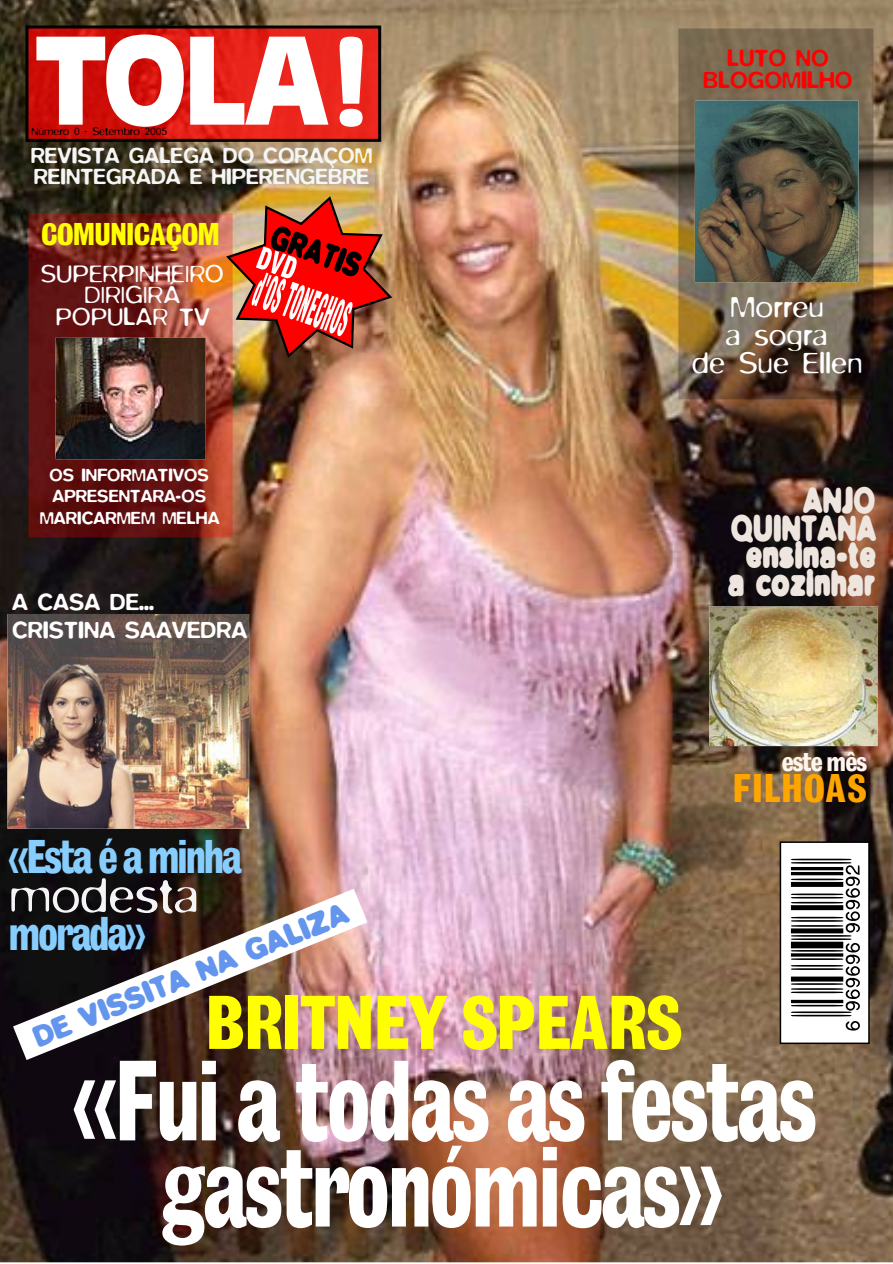
<style>
.page{position:relative;width:893px;height:1264px;background:#fff}
.page>*{position:absolute;margin:0;border:0;box-sizing:border-box;transform-origin:0 0}
.t1{font:900 118.5px "Antique Olive";color:#fff}
.t2{font:700 108px/86.1px "Headline";letter-spacing:-.06em;color:#fff;text-align:center;scale:.82 1}
.t3{font:700 72px "Headline";letter-spacing:-.05em;color:#ff0}
.t4{font:300 54px "Blur";letter-spacing:.045em;color:#f5f5f5}
.t5{font:700 45px/77.1px "Headline";letter-spacing:-.09em;color:#87ceff;scale:.9 1}
.t6{font:700 38.1px "Headline";letter-spacing:-.05em;color:#ffa500}
.t7{font:700 34.95px/27.6px "Blur";letter-spacing:-.075em;color:#eee5de;text-align:right;scale:.8 1}
.t8{font:300 33px/27.6px "Blur";letter-spacing:.005em;color:#fff;text-align:center}
.t9{font:700 30px "Headline";letter-spacing:-.05em;color:#ff0}
.t10{font:700 28.95px "Blur";color:#6495ed}
.t11{font:300 27px/21.6px "Blur";letter-spacing:-.005em;color:#fff;text-align:center}
.t12{font:700 25.05px "Headline";letter-spacing:-.05em;color:#fff5ee}
.t13{font:500 24px/27.6px "Blur";letter-spacing:.005em;color:#fff}
.t14{font:500 24px/21.6px "Blur";letter-spacing:-.045em;color:#f00;text-align:center}
.t15{font:500 22.5px/21.6px "Blur";letter-spacing:.01em;color:#f5f5f5}
.t16{font:500 18px/21.6px "Blur";letter-spacing:.01em;color:#fff;text-align:center}
.t17{font:300 12px "Blur";letter-spacing:.025em;color:#000}
</style>
<div class="page">
<img style="left:0;top:0;width:893px;height:1261px">
<div style="left:27px;top:27px;width:353px;height:113px;background:#f00;opacity:.75"></div>
<div style="left:26px;top:26px;width:355px;height:116px;border:3px solid #000"></div>
<img style="left:13px;top:888px;width:354px;height:171px">
<div style="left:678px;top:28px;width:195px;height:371px;background:#000;opacity:.25"></div>
<img style="left:694px;top:100px;width:164px;height:182px">
<div style="left:28px;top:213px;width:204px;height:324px;background:#f00;opacity:.3"></div>
<img style="left:56px;top:338px;width:150px;height:121px">
<img style="left:226px;top:198px;width:166px;height:160px">
<img style="left:8px;top:613px;width:241px;height:215px">
<img style="left:709px;top:606px;width:168px;height:139px">
<div style="left:780px;top:841px;width:88px;height:201px;background:#fff"></div>
<div style="left:779px;top:841px;width:90px;height:202px;border:2px solid #000"></div>
<svg style="left:790px;top:858px;width:70px;height:172px"></svg>
<h1 class="t1" style="left:35px;top:10px;width:344px">TOLA!</h1>
<p class="t15" style="left:31px;top:144px;width:340px">REVISTA GALEGA DO CORAÇOM<br>REINTEGRADA E H IPERENGEBRE</p>
<p class="t17" style="left:32px;top:125px;width:137px">Núm ero 0 - Setem bro 2005</p>
<h3 class="t9" style="left:40px;top:217px;width:176px">COMUNICAÇOM</h3>
<p class="t11" style="left:40px;top:262px;width:182px">SUPERPINH EIRO<br>DIRIGIRÁ<br>POPULAR TV</p>
<p class="t16" style="left:40px;top:464px;width:181px">OS INFORMATIVOS<br>APRESENTARA-OS<br>MARICARMEM MELH A</p>
<p class="t13" style="left:12px;top:588px;width:236px">A CASA DE...<br>CRISTINA SAAVEDRA</p>
<p class="t14" style="left:703px;top:47px;width:148px">LUTO NO<br>BLOGOMILH O</p>
<h3 class="t8" style="left:692px;top:293px;width:174px">M orre u<br>a s ogra<br>de Sue Elle n</h3>
<h3 class="t7" style="left:727px;top:485px;width:192px">ANJO<br>QUINTANA e ns ina-te<br>a cozinh ar</h3>
<p class="t12" style="left:780px;top:747px;width:87px">este m ês</p>
<h3 class="t6" style="left:731px;top:767px;width:137px">FILH OAS</h3>
<h3 class="t5" style="left:8px;top:817px;width:262px">«Estaéam inh a m orada»</h3>
<h3 class="t4" style="left:9px;top:865px;width:194px">m odesta</h3>
<p class="t10" style="left:27px;top:1017px;width:337px;rotate:-22deg">DE VISSITA NA GALIZ A</p>
<h3 class="t3" style="left:204px;top:983px;width:480px">BRITNEY SPEARS</h3>
<h2 class="t2" style="left:70px;top:1057px;width:906px">«Fuia todas as festas gastronóm icas»</h2>
</div>
